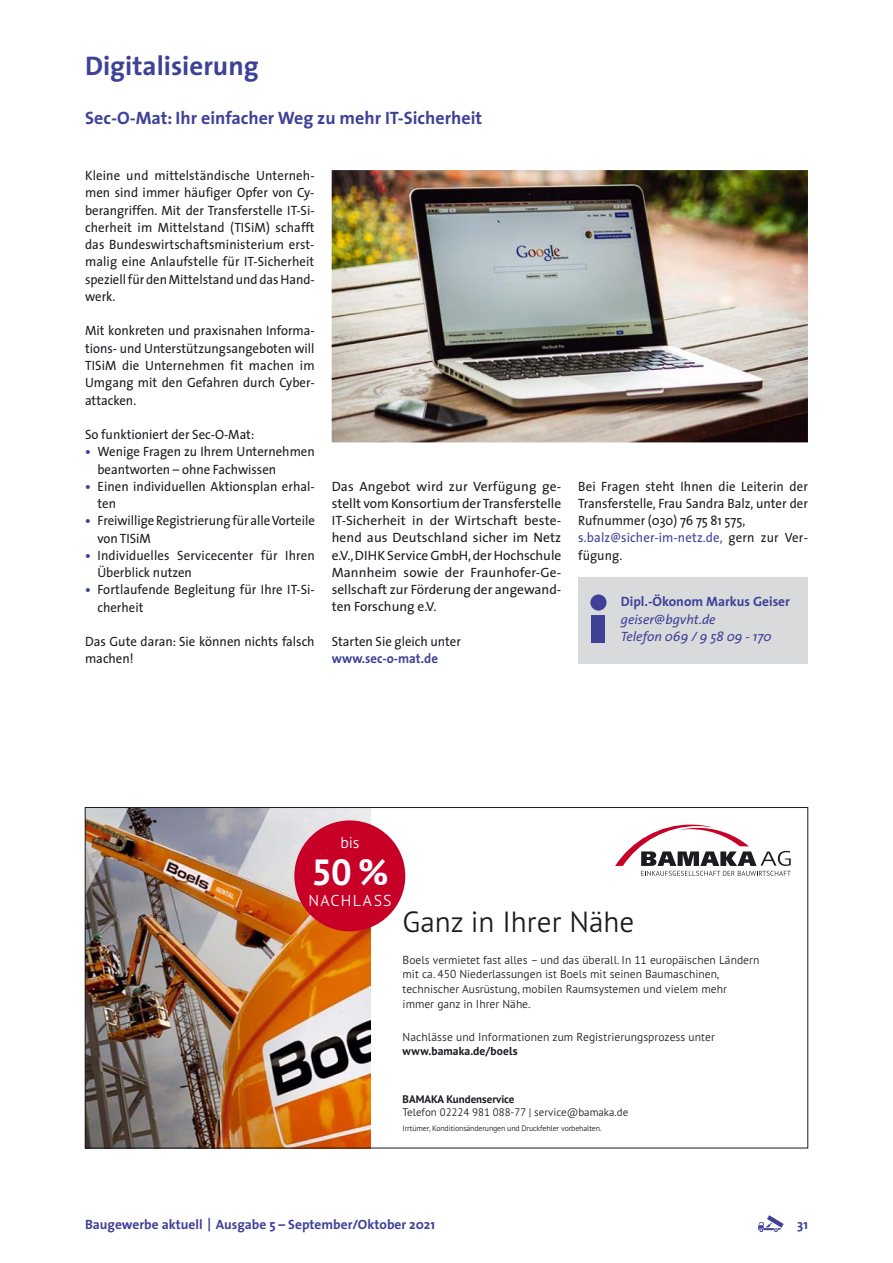
<style>
.page{position:relative;width:893px;height:1263px;background:#fff}
.page>*{position:absolute;margin:0;border:0;box-sizing:border-box;transform-origin:0 0}
.t1{font:700 36.45px "PT Sans Pro";color:#fff}
.t2{font:300 29.1px "PT Sans Pro";color:#1b1c20}
.t3{font:700 27px "The Sans";color:#3f4197}
.t4{font:700 18px "The Sans";color:#3f4197}
.t5{font:300 15.75px "PT Sans Pro";letter-spacing:.075em;color:#fff}
.t6{font:13.5px/17.2px "The Sans";color:#1b1c20;scale:.95 1}
.t7{font:13.5px/17.2px "The Sans";color:#1b1c20;text-align:justify}
.t8{font:700 13.5px "The Sans";color:#3f4197}
.t9{font:italic 13.5px/17.2px "The Sans";color:#3f4197}
.t10{font:700 13.5px "The Sans";color:#3f4197;scale:.95 1}
.t11{font:300 11.55px/14.5px "PT Sans Pro";color:#1b1c20}
.t12{font:700 11.55px "PT Sans Pro";letter-spacing:.01em;color:#1b1c20}
.t13{font:300 10.95px "PT Sans Pro";color:#1b1c20}
.t14{font:700 10.95px "PT Sans Pro";color:#1b1c20}
.t15{font:300 7.95px "PT Sans Pro";letter-spacing:-.02em;color:#1b1c20}
.s1{font-weight:700;color:#3f4197}
.s2{color:#3f4197}
</style>
<div class="page">
<svg style="left:758px;top:1215px;width:26px;height:17px"></svg>
<div style="left:578px;top:577px;width:230px;height:86px;background:#d8dadc"></div>
<div style="left:590px;top:594px;width:16px;height:17px;background:#3f4197;border-radius:50%"></div>
<div style="left:592px;top:615px;width:13px;height:28px;background:#3f4197"></div>
<img style="left:332px;top:170px;width:476px;height:272px">
<img style="left:87px;top:809px;width:284px;height:337px">
<svg style="left:615px;top:824px;width:176px;height:52px"></svg>
<div style="left:294px;top:820px;width:111px;height:111px;background:#c80028;border-radius:50%"></div>
<h3 class="t3" style="left:85px;top:55px;width:175px">Digitalisierung</h3>
<h3 class="t4" style="left:85px;top:111px;width:399px">Sec-O-Mat: Ihr einfacher Weg zu mehr IT-Sicherheit</h3>
<p class="t6" style="left:85px;top:168px;width:243px;text-align:justify">Kleine und mittelständische Unterneh&shy;men sind immer häufiger Opfer von Cy&shy;berangriffen. Mit der Transferstelle IT-Si&shy;cherheit im Mittelstand (TISiM) schafft das Bundeswirtschaftsministerium erst&shy;malig eine Anlaufstelle für IT-Sicherheit speziell für den Mittelstand und das Hand&shy;werk.</p>
<p class="t6" style="left:85px;top:323px;width:243px;text-align:justify">Mit konkreten und praxisnahen Informa&shy;tions- und Unterstützungsangeboten will TISiM die Unternehmen fit machen im Umgang mit den Gefahren durch Cyber - attacken.</p>
<p class="t6" style="left:85px;top:427px;width:180px">So funktioniert der Sec-O-Mat:</p>
<p class="t6" style="left:97px;top:444px;width:230px;text-indent:-12px"><span class="s1">•</span> Wenige Fragen zu Ihrem Unternehmen beantworten – ohne Fachwissen</p>
<p class="t6" style="left:97px;top:479px;width:230px;text-indent:-12px"><span class="s1">•</span> Einen individuellen Aktionsplan erhal&shy;ten</p>
<p class="t6" style="left:97px;top:513px;width:230px;text-indent:-12px"><span class="s1">•</span> Freiwillige Registrierung für alle Vorteile von TISiM</p>
<p class="t6" style="left:97px;top:548px;width:230px;text-indent:-12px"><span class="s1">•</span> Individuelles Servicecenter für Ihren<br>Überblick nutzen</p>
<p class="t6" style="left:97px;top:582px;width:230px;text-indent:-12px"><span class="s1">•</span> Fortlaufende Begleitung für Ihre IT-Si&shy;cherheit</p>
<p class="t6" style="left:85px;top:634px;width:243px">Das Gute daran: Sie können nichts falsch machen!</p>
<p class="t7" style="left:332px;top:478px;width:231px">Das Angebot wird zur Verfügung ge&shy;stellt vom Konsortium der Transferstelle IT-Sicherheit in der Wirtschaft beste&shy;hend aus Deutschland sicher im Netz e.V., DIHK Service GmbH, der Hochschule Mannheim sowie der Fraunhofer-Ge&shy;sellschaft zur Förderung der angewand&shy;ten Forschung e.V.</p>
<p class="t6" style="left:332px;top:634px;width:138px">Starten Sie gleich unter</p>
<p class="t10" style="left:332px;top:653px;width:113px">www.sec-o-mat.de</p>
<p class="t6" style="left:578px;top:478px;width:243px">Bei Fragen steht Ihnen die Leiterin der<br>Transferstelle, Frau Sandra Balz, unter der<br>Rufnummer (030) 76 75 81 575, <span class="s2">s.balz@sicher-im-netz.de,</span> gern zur Ver - fügung.</p>
<p class="t8" style="left:621px;top:596px;width:171px">Dipl.-Ökonom Markus Geiser</p>
<p class="t9" style="left:621px;top:611px;width:152px">geiser@bgvht.de<br>Telefon 069 / 9 58 09 - 170</p>
<p class="t5" style="left:341px;top:837px;width:20px">bis</p>
<h1 class="t1" style="left:312px;top:858px;width:78px">50 %</h1>
<p class="t5" style="left:308px;top:895px;width:85px">NACHLASS</p>
<h2 class="t2" style="left:403px;top:911px;width:233px">Ganz in Ihrer Nähe</h2>
<p class="t11" style="left:403px;top:954px;width:358px">Boels vermietet fast alles – und das überall. In 11 europäischen Ländern mit ca. 450 Niederlassungen ist Boels mit seinen Baumaschinen, technischer Ausrüstung, mobilen Raumsystemen und vielem mehr immer ganz in Ihrer Nähe.</p>
<p class="t11" style="left:403px;top:1030px;width:314px">Nachlässe und Informationen zum Registrierungsprozess unter</p>
<p class="t12" style="left:403px;top:1047px;width:116px">www.bamaka.de/boels</p>
<p class="t14" style="left:403px;top:1095px;width:113px">BAMAKA Kundenservice</p>
<p class="t13" style="left:403px;top:1108px;width:227px">Telefon 02224 981 088-77 | service@bamaka.de</p>
<p class="t15" style="left:403px;top:1125px;width:200px">Irrtümer, Konditionsänderungen und Druckfehler vorbehalten.</p>
<p class="t8" style="left:85px;top:1219px;width:351px">Baugewerbe aktuell | Ausgabe 5 – September/Oktober 2021</p>
<p class="t8" style="left:797px;top:1219px;width:12px">31</p>
</div>
